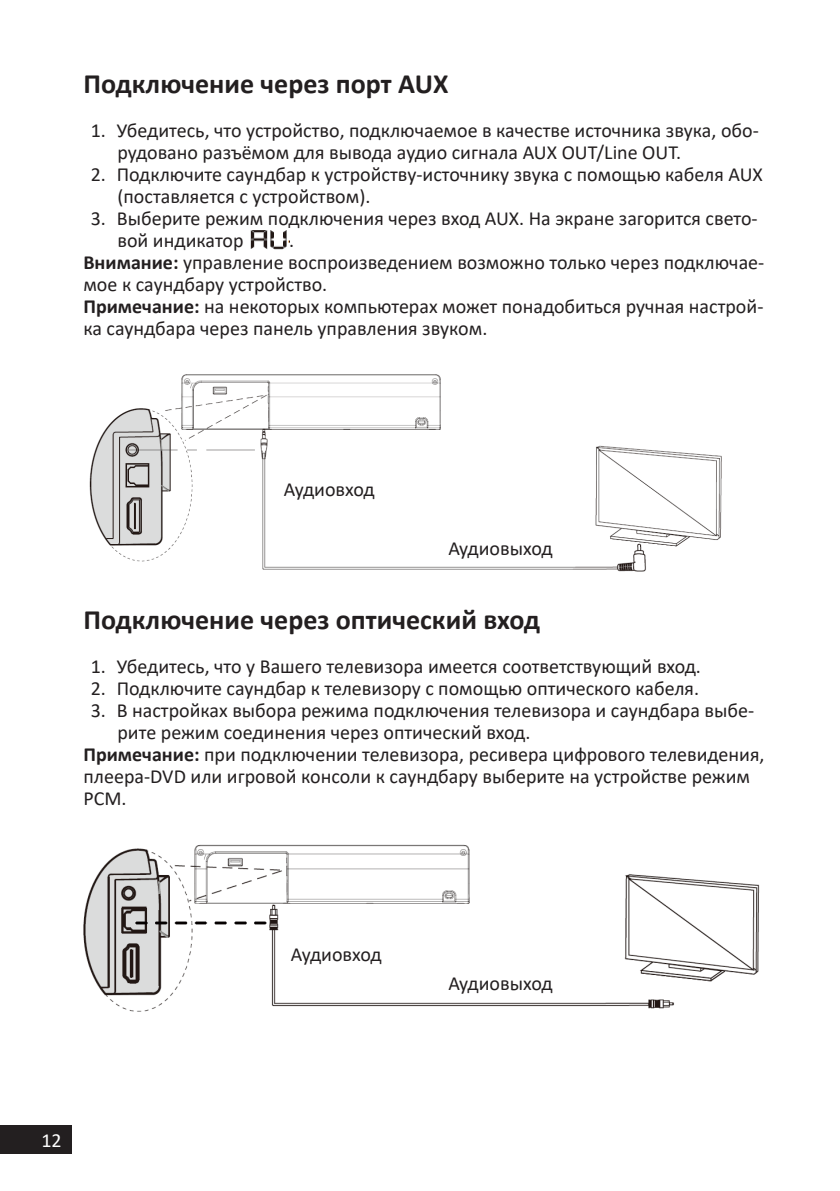
<style>
.page{position:relative;width:840px;height:1191px;background:#fff}
.page>*{position:absolute;margin:0;border:0;box-sizing:border-box;transform-origin:0 0}
.Заголовок_14{font:700 28px "Calibri";color:#231f20}
.t1{font:20px/22px "Calibri";color:#231f20}
.t2{font:20px "Calibri";color:#fff}
.s1{font-weight:700}
</style>
<div class="page">
<div style="left:0;top:1125px;width:72px;height:29px;background:#231f20"></div>
<img style="left:89px;top:374px;width:633px;height:198px">
<div style="left:272px;top:481px;width:104px;height:16px;background:#fff"></div>
<div style="left:437px;top:540px;width:116px;height:18px;background:#fff"></div>
<img style="left:83px;top:844px;width:677px;height:168px">
<div style="left:279px;top:945px;width:104px;height:16px;background:#fff"></div>
<div style="left:437px;top:975px;width:116px;height:18px;background:#fff"></div>
<img style="left:250px;top:230px;width:39px;height:20px">
<p class="Заголовок_14" style="left:83px;top:64px;width:366px">Подключение через порт AUX</p>
<p class="t1" style="left:117px;top:119px;width:642px;text-indent:-27px">1. Убедитесь, что устройство, подключаемое в качестве источника звука, обо&shy;рудовано разъёмом для вывода аудио сигнала AUX OUT/Line OUT.</p>
<p class="t1" style="left:117px;top:163px;width:646px;text-indent:-27px">2. Подключите саундбар к устройству-источнику звука с помощью кабеля AUX (поставляется с устройством).</p>
<p class="t1" style="left:117px;top:207px;width:641px;text-indent:-27px">3. Выберите режим подключения через вход AUX. На экране загорится свето&shy;вой индикатор</p>
<p class="t1" style="left:289px;top:229px;width:7px">.</p>
<p class="t1" style="left:83px;top:251px;width:682px"><span class="s1">Внимание:</span> управление воспроизведением возможно только через подключае&shy;мое к саундбару устройство.</p>
<p class="t1" style="left:83px;top:295px;width:681px"><span class="s1">Примечание:</span> на некоторых компьютерах может понадобиться ручная настрой&shy;ка саундбара через панель управления звуком.</p>
<p class="t1" style="left:283px;top:478px;width:92px">Аудиовход</p>
<p class="t1" style="left:448px;top:537px;width:106px">Аудиовыход</p>
<p class="Заголовок_14" style="left:83px;top:600px;width:458px">Подключение через оптический вход</p>
<p class="t1" style="left:91px;top:655px;width:611px">1. Убедитесь, что у Вашего телевизора имеется соответствующий вход.</p>
<p class="t1" style="left:91px;top:677px;width:609px">2. Подключите саундбар к телевизору с помощью оптического кабеля.</p>
<p class="t1" style="left:117px;top:699px;width:638px;text-indent:-27px">3. В настройках выбора режима подключения телевизора и саундбара выбе&shy;рите режим соединения через оптический вход.</p>
<p class="t1" style="left:83px;top:743px;width:682px"><span class="s1">Примечание:</span> при подключении телевизора, ресивера цифрового телевидения, плеера-DVD или игровой консоли к саундбару выберите на устройстве режим<br>PCM.</p>
<p class="t2" style="left:41px;top:1127px;width:22px">12</p>
<p class="t1" style="left:291px;top:942px;width:92px">Аудиовход</p>
<p class="t1" style="left:448px;top:972px;width:106px">Аудиовыход</p>
</div>
